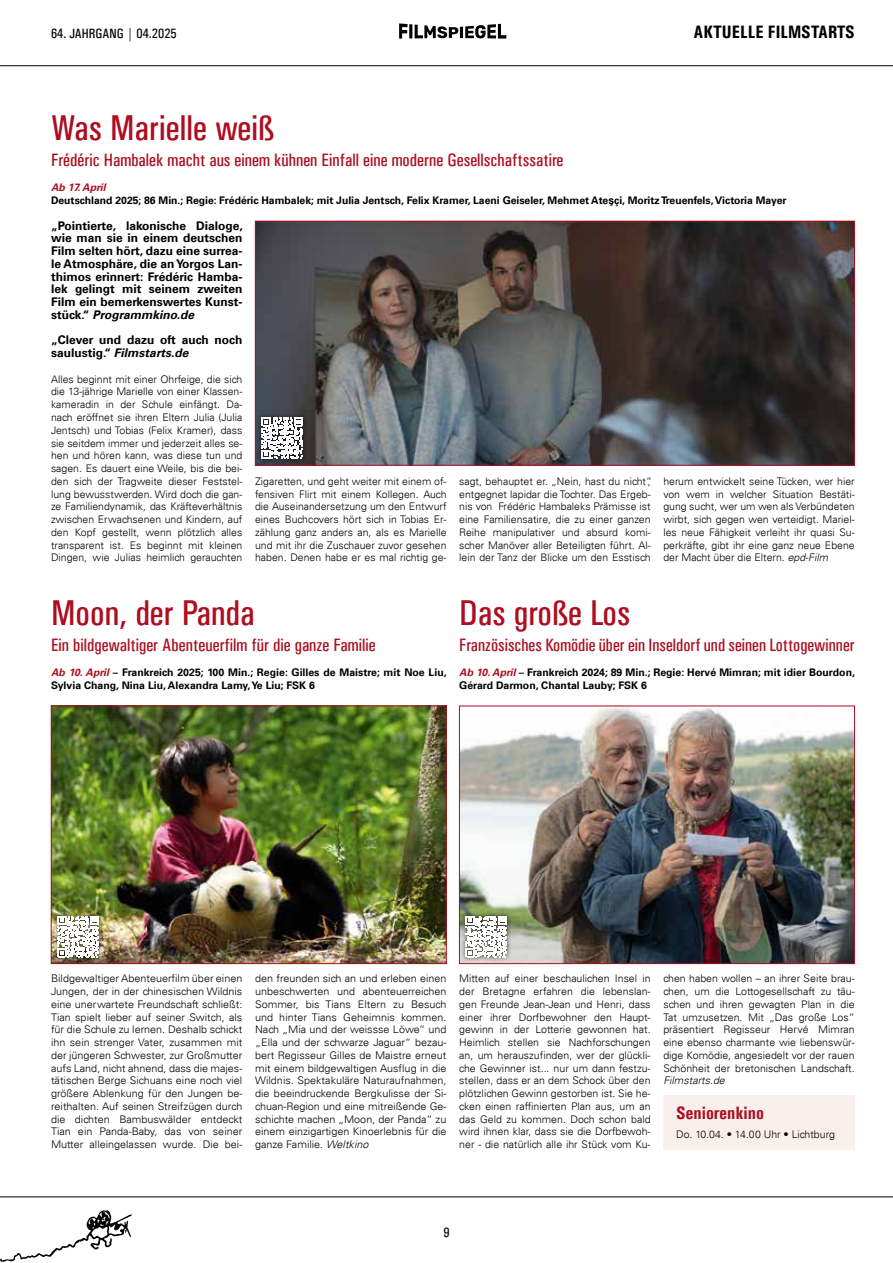
<style>
.page{position:relative;width:893px;height:1263px;background:#fff}
.page>*{position:absolute;margin:0;border:0;box-sizing:border-box;transform-origin:0 0}
.t1{font:36px "Univers Condensed";color:#ad0e20}
.t2{font:18px "Univers Condensed";color:#ad0e20}
.t3{font:700 18px "Univers Condensed";color:#000}
.t4{font:700 18px "Univers Condensed";color:#ad0e20}
.t5{font:13.5px "Univers Condensed";color:#000}
.t6{font:700 12px/12.8px "Univers LT";color:#000;text-align:justify}
.t7{font:300 10.5px/12.8px "Univers LT";color:#000;text-align:justify}
.t8{font:700 10.5px/12.8px "Univers LT";color:#000}
.t9{font:italic 300 10.5px "Univers LT";color:#000}
.s1{font-style:italic;color:#ad0e20}
.s2{font-family:"Arial"}
.s3{font-style:italic}
</style>
<div class="page">
<hr style="left:0;top:65px;width:893px;height:1px;background:#000">
<hr style="left:0;top:1196px;width:893px;height:1px;background:#000">
<svg style="left:399px;top:23px;width:107px;height:15px"></svg>
<svg style="left:0;top:1210px;width:132px;height:52px"></svg>
<img style="left:257px;top:223px;width:596px;height:240px">
<div style="left:255px;top:221px;width:600px;height:244px;border:1px solid #ad0e20"></div>
<svg style="left:257px;top:413px;width:51px;height:50px"></svg>
<svg style="left:262px;top:418px;width:41px;height:41px"></svg>
<img style="left:53px;top:708px;width:391px;height:254px">
<div style="left:51px;top:706px;width:395px;height:258px;border:1px solid #ad0e20"></div>
<svg style="left:53px;top:911px;width:51px;height:51px"></svg>
<svg style="left:58px;top:916px;width:41px;height:41px"></svg>
<img style="left:461px;top:708px;width:392px;height:254px">
<div style="left:459px;top:706px;width:396px;height:258px;border:1px solid #ad0e20"></div>
<div style="left:663px;top:1095px;width:192px;height:54px;background:#f9f0ec"></div>
<svg style="left:461px;top:911px;width:51px;height:51px"></svg>
<svg style="left:466px;top:916px;width:41px;height:41px"></svg>
<p class="t5" style="left:51px;top:26px;width:127px">64. JAHRGANG | 04.2025</p>
<h2 class="t3" style="left:693px;top:21px;width:163px">AKTUELLE FILMSTARTS</h2>
<h1 class="t1" style="left:51px;top:107px;width:225px">Was Marielle weiß</h1>
<h2 class="t2" style="left:51px;top:149px;width:514px">Frédéric Hambalek macht aus einem kühnen Einfall eine moderne Gesellschaftssatire</h2>
<p class="t8" style="left:51px;top:181px;width:737px"><span class="s1">Ab 17. April<br></span>Deutschland 2025; 86 Min.; Regie: Frédéric Hambalek; mit Julia Jentsch, Felix Kramer, Laeni Geiseler, Mehmet Ate<span class="s2">ş</span>çi, Moritz Treuenfels, Victoria Mayer</p>
<p class="t6" style="left:51px;top:219px;width:193px">„Pointierte, lakonische Dialoge, wie man sie in einem deutschen Film selten hört, dazu eine surrea&shy;le Atmosphäre, die an Yorgos Lan&shy;thimos erinnert: Frédéric Hamba&shy;lek gelingt mit seinem zweiten Film ein bemerkenswertes Kunst&shy;stück.“ <span class="s3">Programmkino.de</span></p>
<p class="t6" style="left:51px;top:334px;width:193px">„Clever und dazu oft auch noch saulustig.“ <span class="s3">Filmstarts.de</span></p>
<p class="t7" style="left:51px;top:373px;width:193px">Alles beginnt mit einer Ohrfeige, die sich die 13-jährige Marielle von einer Klassen&shy;kameradin in der Schule einfängt. Da&shy;nach eröffnet sie ihren Eltern Julia (Julia Jentsch) und Tobias (Felix Kramer), dass sie seitdem immer und jederzeit alles se&shy;hen und hören kann, was diese tun und sagen. Es dauert eine Weile, bis die bei&shy;den sich der Tragweite dieser Feststel&shy;lung bewusstwerden. Wird doch die gan&shy;ze Familiendynamik, das Kräfteverhältnis zwischen Erwachsenen und Kindern, auf den Kopf gestellt, wenn plötzlich alles transparent ist. Es beginnt mit kleinen Dingen, wie Julias heimlich gerauchten</p>
<p class="t7" style="left:255px;top:475px;width:193px">Zigaretten, und geht weiter mit einem of&shy;fensiven Flirt mit einem Kollegen. Auch die Auseinandersetzung um den Entwurf eines Buchcovers hört sich in Tobias Er&shy;zählung ganz anders an, als es Marielle und mit ihr die Zuschauer zuvor gesehen haben. Denen habe er es mal richtig ge-</p>
<p class="t7" style="left:459px;top:475px;width:194px;text-align:left">sagt, behauptet er. „Nein, hast du nicht“, entgegnet lapidar die Tochter. Das Ergeb&shy;nis von Frédéric Hambaleks Prämisse ist eine Familiensatire, die zu einer ganzen Reihe manipulativer und absurd komi&shy;scher Manöver aller Beteiligten führt. Al&shy;lein der Tanz der Blicke um den Esstisch</p>
<p class="t7" style="left:663px;top:475px;width:193px">herum entwickelt seine Tücken, wer hier von wem in welcher Situation Bestäti&shy;gung sucht, wer um wen als Verbündeten wirbt, sich gegen wen verteidigt. Mariel&shy;les neue Fähigkeit verleiht ihr quasi Su&shy;perkräfte, gibt ihr eine ganz neue Ebene der Macht über die Eltern. <span class="s3">epd-Film</span></p>
<h1 class="t1" style="left:51px;top:592px;width:205px">Moon, der Panda</h1>
<h2 class="t2" style="left:51px;top:634px;width:326px">Ein bildgewaltiger Abenteuerfilm für die ganze Familie</h2>
<p class="t8" style="left:51px;top:666px;width:397px"><span class="s1">Ab 10. April</span> – Frankreich 2025; 100 Min.; Regie: Gilles de Maistre; mit Noe Liu,<br>Sylvia Chang, Nina Liu, Alexandra Lamy, Ye Liu; FSK 6</p>
<h1 class="t1" style="left:459px;top:592px;width:173px">Das große Los</h1>
<h2 class="t2" style="left:459px;top:634px;width:397px">Französisches Komödie über ein Inseldorf und seinen Lottogewinner</h2>
<p class="t8" style="left:459px;top:666px;width:397px"><span class="s1">Ab 10. April</span> – Frankreich 2024; 89 Min.; Regie: Hervé Mimran; mit idier Bourdon,<br>Gérard Darmon, Chantal Lauby; FSK 6</p>
<p class="t7" style="left:51px;top:972px;width:193px">Bildgewaltiger Abenteuerfilm über einen Jungen, der in der chinesischen Wildnis eine unerwartete Freundschaft schließt:<br>Tian spielt lieber auf seiner Switch, als für die Schule zu lernen. Deshalb schickt ihn sein strenger Vater, zusammen mit der jüngeren Schwester, zur Großmutter aufs Land, nicht ahnend, dass die majes&shy;tätischen Berge Sichuans eine noch viel größere Ablenkung für den Jungen be&shy;reithalten. Auf seinen Streifzügen durch die dichten Bambuswälder entdeckt Tian ein Panda-Baby, das von seiner Mutter alleingelassen wurde. Die bei-</p>
<p class="t7" style="left:255px;top:972px;width:193px">den freunden sich an und erleben einen unbeschwerten und abenteuerreichen Sommer, bis Tians Eltern zu Besuch und hinter Tians Geheimnis kommen.<br>Nach „Mia und der weissse Löwe“ und „Ella und der schwarze Jaguar“ bezau&shy;bert Regisseur Gilles de Maistre erneut mit einem bildgewaltigen Ausflug in die Wildnis. Spektakuläre Naturaufnahmen, die beeindruckende Bergkulisse der Si&shy;chuan-Region und eine mitreißende Ge&shy;schichte machen „Moon, der Panda“ zu einem einzigartigen Kinoerlebnis für die ganze Familie. <span class="s3">Weltkino</span></p>
<p class="t7" style="left:459px;top:972px;width:193px">Mitten auf einer beschaulichen Insel in der Bretagne erfahren die lebenslan&shy;gen Freunde Jean-Jean und Henri, dass einer ihrer Dorfbewohner den Haupt&shy;gewinn in der Lotterie gewonnen hat.<br>Heimlich stellen sie Nachforschungen an, um herauszufinden, wer der glückli&shy;che Gewinner ist... nur um dann festzu&shy;stellen, dass er an dem Schock über den plötzlichen Gewinn gestorben ist. Sie he&shy;cken einen raffinierten Plan aus, um an das Geld zu kommen. Doch schon bald wird ihnen klar, dass sie die Dorfbewoh&shy;ner - die natürlich alle ihr Stück vom Ku-</p>
<p class="t7" style="left:663px;top:972px;width:193px">chen haben wollen – an ihrer Seite brau&shy;chen, um die Lottogesellschaft zu täu&shy;schen und ihren gewagten Plan in die Tat umzusetzen. Mit „Das große Los“ präsentiert Regisseur Hervé Mimran eine ebenso charmante wie liebenswür&shy;dige Komödie, angesiedelt vor der rauen Schönheit der bretonischen Landschaft.</p>
<p class="t9" style="left:663px;top:1074px;width:63px">Filmstarts.de</p>
<h2 class="t4" style="left:676px;top:1102px;width:89px">Seniorenkino</h2>
<p class="t7" style="left:676px;top:1128px;width:160px">Do. 10.04. • 14.00 Uhr • Lichtburg</p>
<p class="t5" style="left:443px;top:1225px;width:8px">9</p>
</div>
